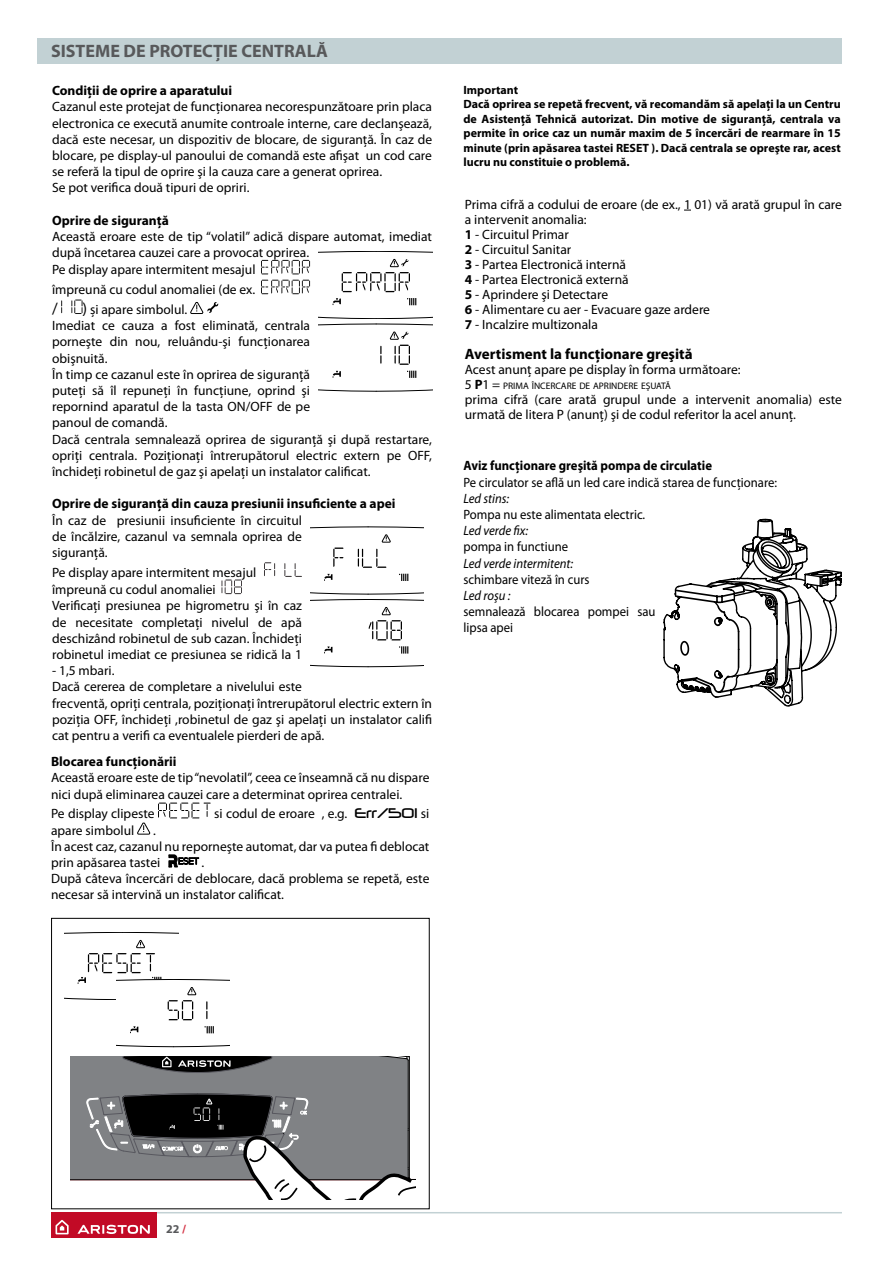
<style>
.page{position:relative;width:893px;height:1263px;background:#fff}
.page>*{position:absolute;margin:0;border:0;box-sizing:border-box;transform-origin:0 0}
.t1{font:700 18px "Myriad Pro";color:#58595b}
.t2{font:16.5px "Myriad Pro";color:#000}
.t3{font:700 15px "Myriad Pro";color:#000}
.t4{font:13.5px/16.2px "Myriad Pro";color:#000}
.t5{font:13.5px/16.2px "Myriad Pro";color:#000;scale:.94 1}
.t6{font:700 13.5px "Myriad Pro";color:#000}
.t7{font:italic 13.5px "Myriad Pro";color:#000;scale:.94 1}
.t8{font:700 13.5px "Myriad Pro";color:#000;scale:.94 1}
.t9{font:700 12px/14.4px "Myriad Pro";color:#000}
.t10{font:700 12px "Myriad Pro";color:#58595b}
.t11{font:9.45px "Myriad Pro";color:#000}
.s1{font-size:16.5px}
.s2{font-family:"Neuropol";font-size:16.5px}
.s3{font-weight:700}
.s4{font-size:13.5px}
.s5{font-weight:700;font-size:13.5px}
.s6{color:#d43345}
</style>
<div class="page">
<hr style="left:51px;top:1212px;width:791px;height:1px;background:#c2d1d4">
<div style="left:51px;top:1212px;width:106px;height:26px;background:#c20a26"></div>
<svg style="left:56px;top:1220px;width:13px;height:14px"></svg>
<svg style="left:77px;top:1225px;width:73px;height:9px"></svg>
<div style="left:38px;top:38px;width:804px;height:26px;background:#c2d1d4"></div>
<svg style="left:261px;top:260px;width:49px;height:14px"></svg>
<svg style="left:261px;top:280px;width:49px;height:14px"></svg>
<svg style="left:71px;top:300px;width:12px;height:14px"></svg>
<svg style="left:61px;top:300px;width:1px;height:13px"></svg>
<svg style="left:190px;top:302px;width:28px;height:12px"></svg>
<svg style="left:284px;top:563px;width:18px;height:14px"></svg>
<svg style="left:264px;top:562px;width:11px;height:14px"></svg>
<svg style="left:222px;top:579px;width:20px;height:15px"></svg>
<svg style="left:158px;top:802px;width:53px;height:16px"></svg>
<svg style="left:137px;top:822px;width:13px;height:13px"></svg>
<svg style="left:169px;top:855px;width:30px;height:13px"></svg>
<svg style="left:332px;top:298px;width:9px;height:7px"></svg>
<svg style="left:407px;top:298px;width:9px;height:7px"></svg>
<svg style="left:319px;top:251px;width:113px;height:41px"></svg>
<svg style="left:324px;top:574px;width:8px;height:7px"></svg>
<svg style="left:399px;top:574px;width:9px;height:7px"></svg>
<svg style="left:310px;top:527px;width:114px;height:41px"></svg>
<svg style="left:319px;top:389px;width:113px;height:2px"></svg>
<svg style="left:332px;top:371px;width:9px;height:7px"></svg>
<svg style="left:407px;top:371px;width:9px;height:7px"></svg>
<svg style="left:319px;top:316px;width:113px;height:49px"></svg>
<svg style="left:310px;top:664px;width:114px;height:3px"></svg>
<svg style="left:324px;top:646px;width:8px;height:7px"></svg>
<svg style="left:399px;top:646px;width:9px;height:8px"></svg>
<svg style="left:310px;top:592px;width:114px;height:48px"></svg>
<div style="left:51px;top:918px;width:378px;height:291px;border:1px solid #000"></div>
<svg style="left:71px;top:1056px;width:344px;height:143px"></svg>
<svg style="left:116px;top:1044px;width:114px;height:3px"></svg>
<svg style="left:130px;top:1026px;width:8px;height:7px"></svg>
<svg style="left:204px;top:1026px;width:10px;height:7px"></svg>
<svg style="left:65px;top:932px;width:165px;height:88px"></svg>
<svg style="left:663px;top:518px;width:179px;height:189px"></svg>
<h1 class="t1" style="left:51px;top:41px;width:278px">SISTEME DE PROTECŢIE CENTRALĂ</h1>
<p class="t6" style="left:52px;top:83px;width:182px">Condiţii de oprire a aparatului</p>
<p class="t4" style="left:52px;top:99px;width:381px">Cazanul este protejat de funcţionarea necorespunzătoare prin placa electronica ce execută anumite controale interne, care declanşează, dacă este necesar, un dispozitiv de blocare, de siguranţă. În caz de blocare, pe display-ul panoului de comandă este afişat un cod care se referă la tipul de oprire şi la cauza care a generat oprirea.<br>Se pot verifica două tipuri de opriri.</p>
<p class="t6" style="left:52px;top:213px;width:118px">Oprire de siguranţă</p>
<p class="t4" style="left:52px;top:228px;width:381px;line-height:16.6px">Această eroare este de tip “volatil” adică dispare automat, imediat după încetarea cauzei care a provocat oprirea.<br>Pe display apare intermitent mesajul</p>
<p class="t4" style="left:52px;top:282px;width:205px">împreună cu codul anomaliei (de ex.</p>
<p class="t2" style="left:52px;top:299px;width:7px">/</p>
<p class="t4" style="left:52px;top:302px;width:381px;text-indent:30px"><span class="s1">)</span> și apare simbolul.<br>Imediat ce cauza a fost eliminată, centrala<br>porneşte din nou, reluându-şi funcţionarea<br>obişnuită.<br>În timp ce cazanul este în oprirea de siguranţă<br>puteţi să îl repuneţi în funcţiune, oprind şi<br>repornind aparatul de la tasta ON/OFF de pe<br>panoul de comandă.<br>Dacă centrala semnalează oprirea de siguranţă şi după restartare, opriţi centrala. Poziţionaţi întrerupătorul electric extern pe OFF, închideţi robinetul de gaz şi apelaţi un instalator calificat.</p>
<p class="t6" style="left:52px;top:496px;width:345px">Oprire de siguranţă din cauza presiunii insuficiente a apei</p>
<p class="t4" style="left:52px;top:512px;width:251px;text-align:justify">În caz de presiunii insuficiente în circuitul de încălzire, cazanul va semnala oprirea de siguranţă.</p>
<p class="t4" style="left:52px;top:564px;width:251px">Pe display apare intermitent mesajul împreună cu codul anomaliei<br>Verificaţi presiunea pe higrometru şi în caz de necesitate completaţi nivelul de apă deschizând robinetul de sub cazan. Închideţi robinetul imediat ce presiunea se ridică la 1</p>
<p class="t4" style="left:52px;top:663px;width:381px">- 1,5 mbari.<br>Dacă cererea de completare a nivelului este<br>frecventă, opriţi centrala, poziţionaţi întrerupătorul electric extern în poziţia OFF, închideţi ,robinetul de gaz şi apelaţi un instalator califi cat pentru a verifi ca eventualele pierderi de apă.</p>
<p class="t6" style="left:51px;top:754px;width:127px">Blocarea funcţionării</p>
<p class="t4" style="left:51px;top:770px;width:380px">Această eroare este de tip “nevolatil”, ceea ce înseamnă că nu dispare nici după eliminarea cauzei care a determinat oprirea centralei.</p>
<p class="t4" style="left:51px;top:806px;width:105px">Pe display clipeste</p>
<p class="t4" style="left:214px;top:806px;width:217px">si codul de eroare , e.g. <span class="s2">Err/501</span> si</p>
<p class="t4" style="left:51px;top:822px;width:85px">apare simbolul</p>
<p class="t4" style="left:51px;top:822px;width:380px;text-indent:102px">.<br>În acest caz, cazanul nu reporneşte automat, dar va putea fi deblocat prin apăsarea tastei</p>
<p class="t4" style="left:51px;top:855px;width:380px;text-indent:151px">.<br>După câteva încercări de deblocare, dacă problema se repetă, este necesar să intervină un instalator calificat.</p>
<p class="t9" style="left:463px;top:83px;width:379px">Important<br>Dacă oprirea se repetă frecvent, vă recomandăm să apelaţi la un Centru de Asistenţă Tehnică autorizat. Din motive de siguranţă, centrala va permite în orice caz un număr maxim de 5 încercări de rearmare în 15 minute (prin apăsarea tastei RESET ). Dacă centrala se opreşte rar, acest lucru nu constituie o problemă.</p>
<p class="t4" style="left:465px;top:197px;width:379px;line-height:15px">Prima cifră a codului de eroare (de ex., 1 01) vă arată grupul în care a intervenit anomalia:<br><span class="s3">1</span> - Circuitul Primar<br><span class="s3">2</span> - Circuitul Sanitar<br><span class="s3">3</span> - Partea Electronică internă<br><span class="s3">4</span> - Partea Electronică externă<br><span class="s3">5</span> - Aprindere şi Detectare<br><span class="s3">6</span> - Alimentare cu aer - Evacuare gaze ardere<br><span class="s3">7</span> - Incalzire multizonala</p>
<p class="t3" style="left:465px;top:345px;width:229px">Avertisment la funcţionare greşită</p>
<p class="t4" style="left:465px;top:361px;width:277px">Acest anunţ apare pe display în forma următoare:</p>
<p class="t11" style="left:465px;top:380px;width:208px"><span class="s4">5</span> <span class="s5">P</span><span class="s4">1 =</span> PRIMA ÎNCERCARE DE APRINDERE EŞUATĂ</p>
<p class="t4" style="left:465px;top:392px;width:379px;line-height:15px">prima cifră (care arată grupul unde a intervenit anomalia) este urmată de litera P (anunţ) şi de codul referitor la acel anunţ.</p>
<p class="t8" style="left:463px;top:458px;width:266px">Aviz funcţionare greşită pompa de circulatie</p>
<p class="t5" style="left:463px;top:474px;width:335px">Pe circulator se află un led care indică starea de funcţionare:</p>
<p class="t7" style="left:463px;top:491px;width:50px">Led stins:</p>
<p class="t5" style="left:463px;top:506px;width:195px">Pompa nu este alimentata electric.</p>
<p class="t7" style="left:463px;top:523px;width:70px">Led verde fix:</p>
<p class="t5" style="left:463px;top:539px;width:113px">pompa in functiune</p>
<p class="t7" style="left:463px;top:556px;width:118px">Led verde intermitent:</p>
<p class="t5" style="left:463px;top:571px;width:136px">schimbare viteză în curs</p>
<p class="t7" style="left:463px;top:588px;width:51px">Led roşu :</p>
<p class="t5" style="left:463px;top:604px;width:206px">semnalează blocarea pompei sau lipsa apei</p>
<p class="t10" style="left:166px;top:1222px;width:21px">22<span class="s6">/</span></p>
</div>
